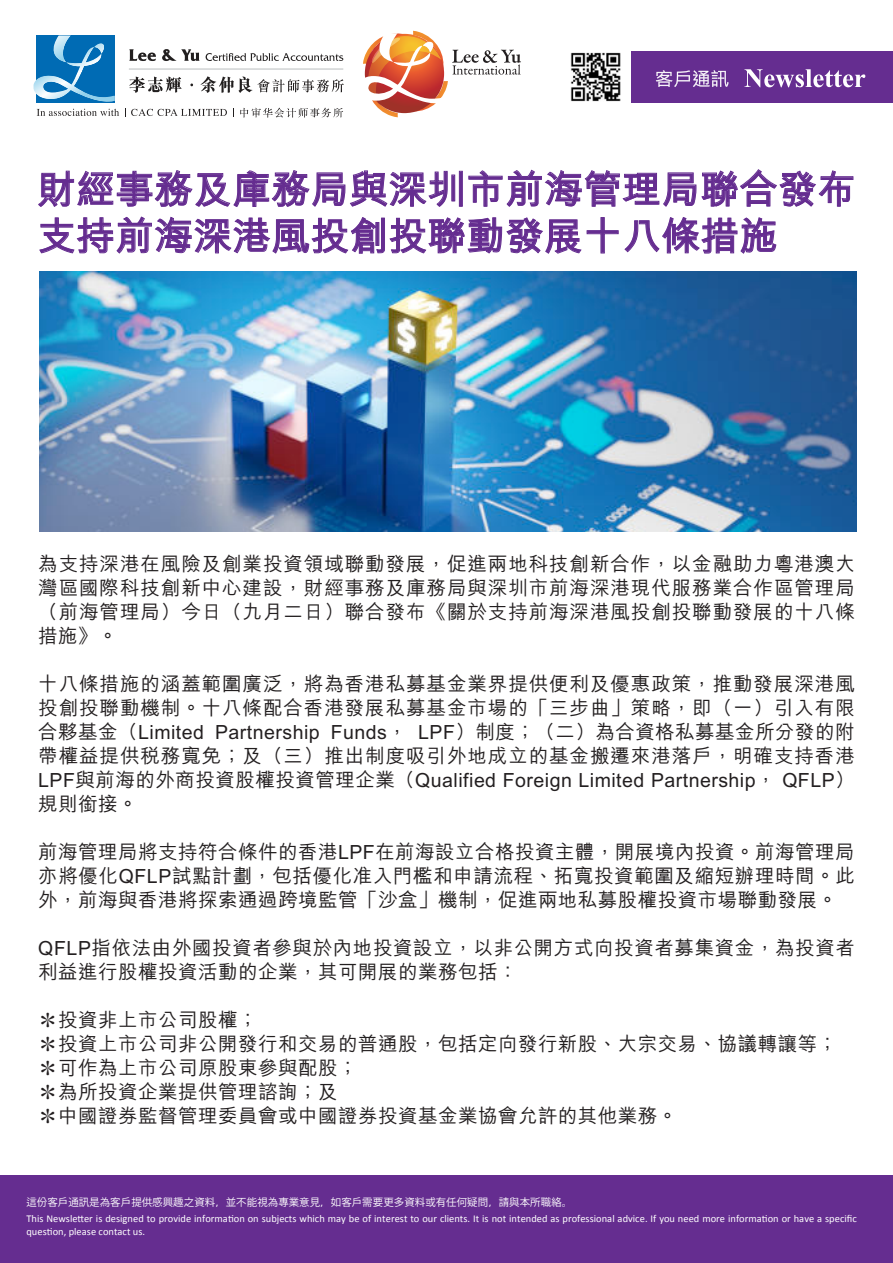
<style>
.page{position:relative;width:893px;height:1263px;background:#fff}
.page>*{position:absolute;margin:0;border:0;box-sizing:border-box;transform-origin:0 0}
.t1{font:700 39px/46.8px "M Hei HK";color:#652d90}
.t2{font:500 19.5px/24px "M Hei HK";letter-spacing:.025em;color:#231f20;text-align:justify}
.t3{font:10.5px/12.6px "Calibri";color:#fff}
.t4{font:10.5px "Koz Go Pr 6 N";color:#fff}
</style>
<div class="page">
<div style="left:0;top:1175px;width:893px;height:88px;background:#652d90"></div>
<img style="left:570px;top:52px;width:51px;height:50px">
<div style="left:632px;top:51px;width:261px;height:52px;background:#652d90"></div>
<svg style="left:656px;top:70px;width:72px;height:17px"></svg>
<svg style="left:744px;top:69px;width:121px;height:18px"></svg>
<svg style="left:363px;top:31px;width:158px;height:86px"></svg>
<svg style="left:129px;top:49px;width:27px;height:12px"></svg>
<svg style="left:162px;top:49px;width:38px;height:12px"></svg>
<svg style="left:206px;top:53px;width:137px;height:8px"></svg>
<svg style="left:129px;top:76px;width:53px;height:17px"></svg>
<svg style="left:201px;top:76px;width:143px;height:17px"></svg>
<hr style="left:129px;top:68px;width:214px;height:2px;background:#cfd1d2">
<svg style="left:34px;top:36px;width:85px;height:80px"></svg>
<svg style="left:125px;top:108px;width:102px;height:9px"></svg>
<svg style="left:240px;top:108px;width:103px;height:10px"></svg>
<svg style="left:38px;top:169px;width:815px;height:178px"></svg>
<img style="left:40px;top:271px;width:817px;height:261px">
<h1 class="t1" style="left:37px;top:163px;width:820px">財經事務及庫務局與深圳市前海管理局聯合發布支持前海深港風投創投聯動發展十八條措施</h1>
<p class="t2" style="left:38px;top:551px;width:818px">為支持深港在風險及創業投資領域聯動發展，促進兩地科技創新合作，以金融助力粵港澳大灣區國際科技創新中心建設，財經事務及庫務局與深圳市前海深港現代服務業合作區管理局（前海管理局）今日（九月二日）聯合發布《關於支持前海深港風投創投聯動發展的十八條措施》。</p>
<p class="t2" style="left:38px;top:671px;width:818px">十八條措施的涵蓋範圍廣泛，將為香港私募基金業界提供便利及優惠政策，推動發展深港風投創投聯動機制。十八條配合香港發展私募基金市場的「三步曲」策略，即（一）引入有限合夥基金（Limited Partnership Funds， LPF）制度；（二）為合資格私募基金所分發的附帶權益提供稅務寬免；及（三）推出制度吸引外地成立的基金搬遷來港落戶，明確支持香港LPF與前海的外商投資股權投資管理企業（Qualified Foreign Limited Partnership， QFLP）規則銜接。</p>
<p class="t2" style="left:38px;top:839px;width:818px">前海管理局將支持符合條件的香港LPF在前海設立合格投資主體，開展境內投資。前海管理局亦將優化QFLP試點計劃，包括優化准入門檻和申請流程、拓寬投資範圍及縮短辦理時間。此外，前海與香港將探索通過跨境監管「沙盒」機制，促進兩地私募股權投資市場聯動發展。</p>
<p class="t2" style="left:38px;top:935px;width:818px">QFLP指依法由外國投資者參與於內地投資設立，以非公開方式向投資者募集資金，為投資者利益進行股權投資活動的企業，其可開展的業務包括：</p>
<p class="t2" style="left:38px;top:1007px;width:801px;text-align:left">＊投資非上市公司股權；<br>＊投資上市公司非公開發行和交易的普通股，包括定向發行新股、大宗交易、協議轉讓等；＊可作為上市公司原股東參與配股；<br>＊為所投資企業提供管理諮詢；及<br>＊中國證券監督管理委員會或中國證券投資基金業協會允許的其他業務。</p>
<p class="t4" style="left:26px;top:1196px;width:547px">這份客戶通訊是為客戶提供感興趣之資料，並不能視為專業意見，如客戶需要更多資料或有任何疑問，請與本所職絡。</p>
<p class="t3" style="left:26px;top:1212px;width:832px">This Newsletter is designed to provide information on subjects which may be of interest to our clients. It is not intended as professional advice. If you need more information or have a specific question, please contact us.</p>
</div>
